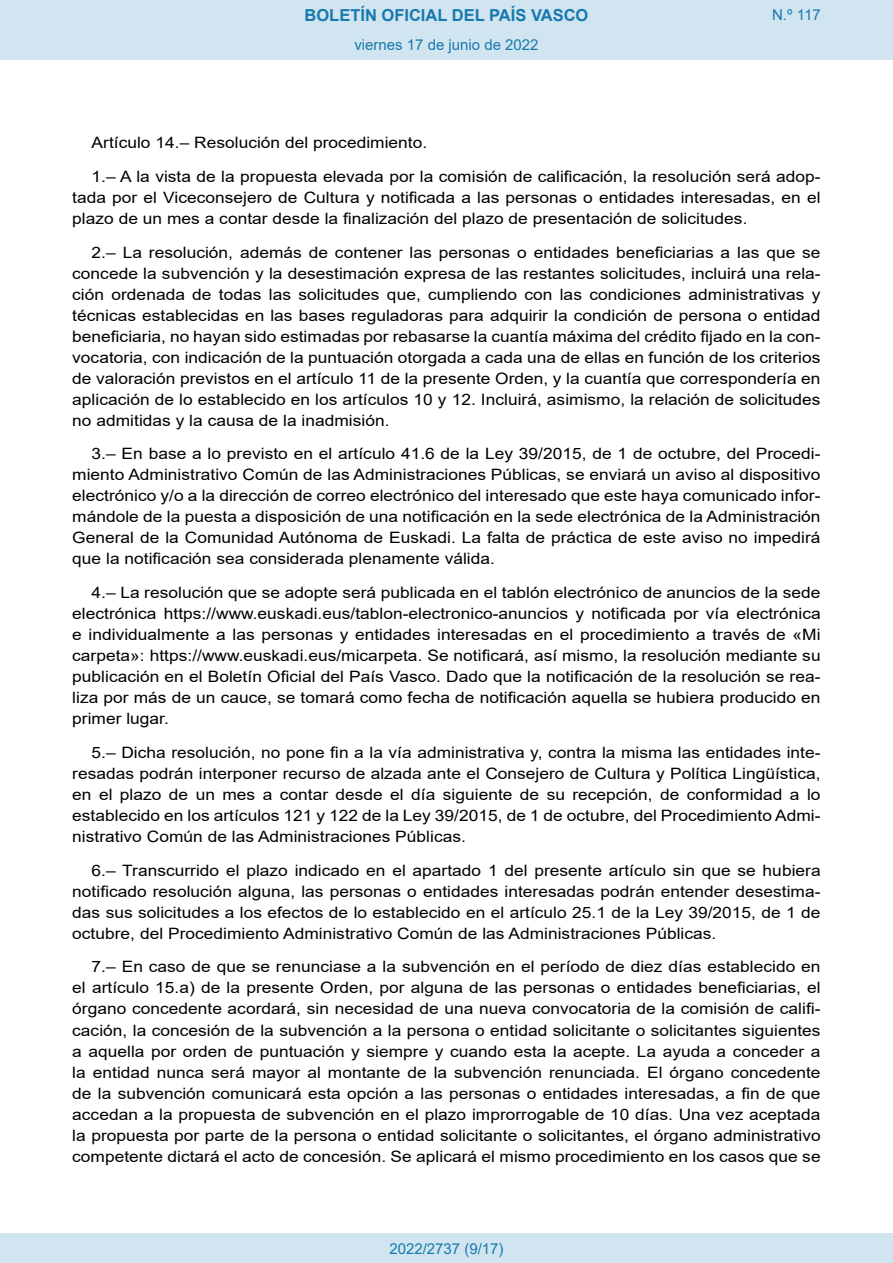
<style>
.page{position:relative;width:893px;height:1263px;background:#fff}
.page>*{position:absolute;margin:0;border:0;box-sizing:border-box;transform-origin:0 0}
.t1{font:700 16.5px "Arial";color:#1879ad}
.BOPVDetalle{font:15.6px/21px "Arial";color:#000;text-align:justify;scale:1.11 1}
.Paginacion_Centro{font:15px "Arial";color:#1879ad}
</style>
<div class="page">
<div style="left:0;top:0;width:893px;height:60px;background:#d0e5f0"></div>
<div style="left:0;top:1233px;width:893px;height:30px;background:#d0e5f0"></div>
<p class="t1" style="left:305px;top:3px;width:285px">BOLETÍN OFICIAL DEL PAÍS VASCO</p>
<p class="Paginacion_Centro" style="left:354px;top:35px;width:186px">viernes 17 de junio de 2022</p>
<p class="Paginacion_Centro" style="left:772px;top:5px;width:50px">N.º 117</p>
<p class="BOPVDetalle" style="left:92px;top:132px;width:304px">Artículo 14.– Resolución del procedimiento.</p>
<p class="BOPVDetalle" style="left:72px;top:166px;width:676px;text-indent:19px">1.– A la vista de la propuesta elevada por la comisión de calificación, la resolución será adop&shy;tada por el Viceconsejero de Cultura y notificada a las personas o entidades interesadas, en el plazo de un mes a contar desde la finalización del plazo de presentación de solicitudes.</p>
<p class="BOPVDetalle" style="left:72px;top:242px;width:676px;text-indent:19px">2.– La resolución, además de contener las personas o entidades beneficiarias a las que se concede la subvención y la desestimación expresa de las restantes solicitudes, incluirá una rela&shy;ción ordenada de todas las solicitudes que, cumpliendo con las condiciones administrativas y técnicas establecidas en las bases reguladoras para adquirir la condición de persona o entidad beneficiaria, no hayan sido estimadas por rebasarse la cuantía máxima del crédito fijado en la con&shy;vocatoria, con indicación de la puntuación otorgada a cada una de ellas en función de los criterios de valoración previstos en el artículo 11 de la presente Orden, y la cuantía que correspondería en aplicación de lo establecido en los artículos 10 y 12. Incluirá, asimismo, la relación de solicitudes no admitidas y la causa de la inadmisión.</p>
<p class="BOPVDetalle" style="left:72px;top:443px;width:676px;text-indent:19px">3.– En base a lo previsto en el artículo 41.6 de la Ley 39/2015, de 1 de octubre, del Procedi&shy;miento Administrativo Común de las Administraciones Públicas, se enviará un aviso al dispositivo electrónico y/o a la dirección de correo electrónico del interesado que este haya comunicado infor&shy;mándole de la puesta a disposición de una notificación en la sede electrónica de la Administración General de la Comunidad Autónoma de Euskadi. La falta de práctica de este aviso no impedirá que la notificación sea considerada plenamente válida.</p>
<p class="BOPVDetalle" style="left:72px;top:582px;width:676px;text-indent:19px">4.– La resolución que se adopte será publicada en el tablón electrónico de anuncios de la sede electrónica https://www.euskadi.eus/tablon-electronico-anuncios y notificada por vía electrónica e individualmente a las personas y entidades interesadas en el procedimiento a través de «Mi carpeta»: https://www.euskadi.eus/micarpeta. Se notificará, así mismo, la resolución mediante su publicación en el Boletín Oficial del País Vasco. Dado que la notificación de la resolución se rea&shy;liza por más de un cauce, se tomará como fecha de notificación aquella se hubiera producido en primer lugar.</p>
<p class="BOPVDetalle" style="left:72px;top:742px;width:676px;text-indent:19px">5.– Dicha resolución, no pone fin a la vía administrativa y, contra la misma las entidades inte&shy;resadas podrán interponer recurso de alzada ante el Consejero de Cultura y Política Lingüística, en el plazo de un mes a contar desde el día siguiente de su recepción, de conformidad a lo establecido en los artículos 121 y 122 de la Ley 39/2015, de 1 de octubre, del Procedimiento Admi&shy;nistrativo Común de las Administraciones Públicas.</p>
<p class="BOPVDetalle" style="left:72px;top:860px;width:676px;text-indent:19px">6.– Transcurrido el plazo indicado en el apartado 1 del presente artículo sin que se hubiera notificado resolución alguna, las personas o entidades interesadas podrán entender desestima&shy;das sus solicitudes a los efectos de lo establecido en el artículo 25.1 de la Ley 39/2015, de 1 de octubre, del Procedimiento Administrativo Común de las Administraciones Públicas.</p>
<p class="BOPVDetalle" style="left:72px;top:956px;width:676px;text-indent:19px">7.– En caso de que se renunciase a la subvención en el período de diez días establecido en el artículo 15.a) de la presente Orden, por alguna de las personas o entidades beneficiarias, el órgano concedente acordará, sin necesidad de una nueva convocatoria de la comisión de califi&shy;cación, la concesión de la subvención a la persona o entidad solicitante o solicitantes siguientes a aquella por orden de puntuación y siempre y cuando esta la acepte. La ayuda a conceder a la entidad nunca será mayor al montante de la subvención renunciada. El órgano concedente de la subvención comunicará esta opción a las personas o entidades interesadas, a fin de que accedan a la propuesta de subvención en el plazo improrrogable de 10 días. Una vez aceptada la propuesta por parte de la persona o entidad solicitante o solicitantes, el órgano administrativo competente dictará el acto de concesión. Se aplicará el mismo procedimiento en los casos que se</p>
<p class="Paginacion_Centro" style="left:389px;top:1238px;width:116px">2022/2737 (9/17)</p>
</div>
